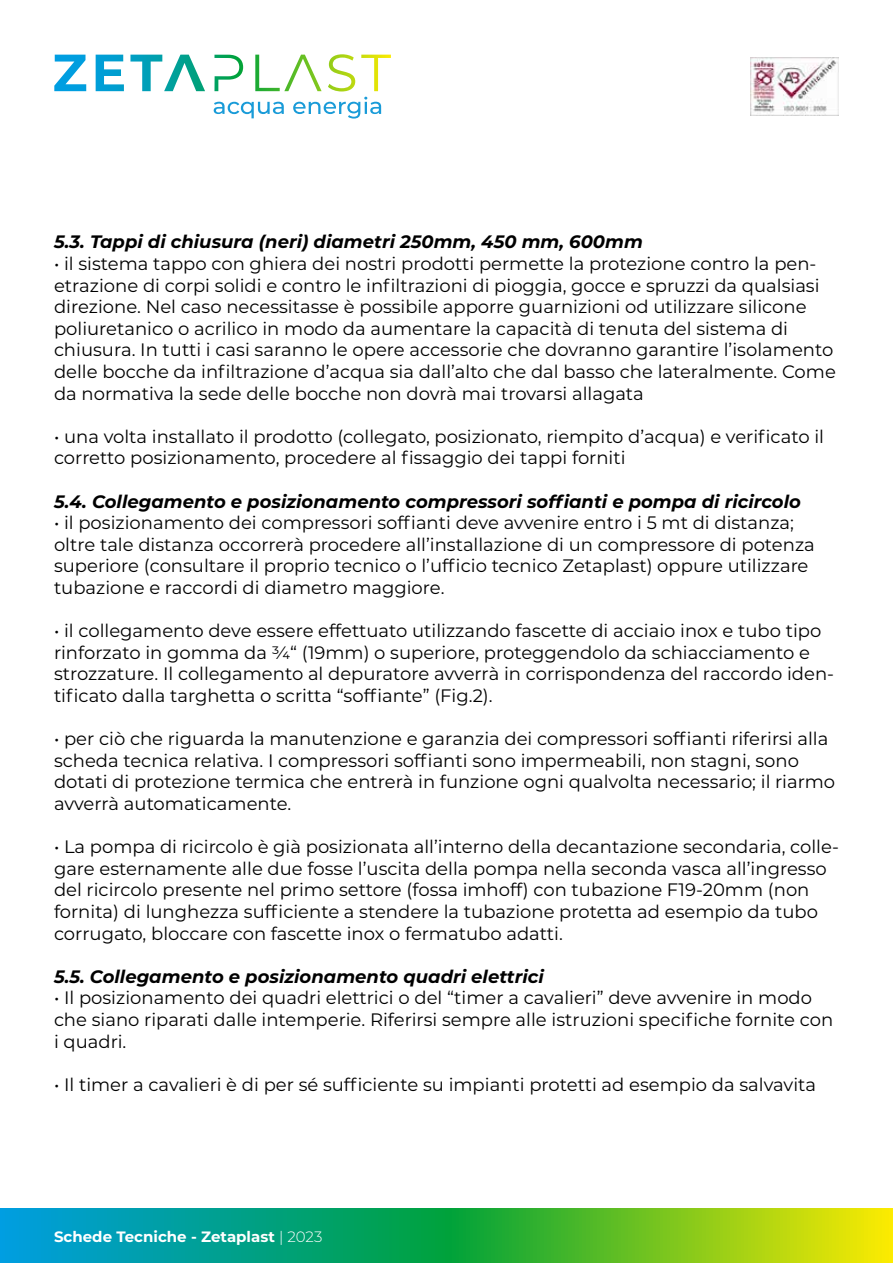
<style>
.page{position:relative;width:893px;height:1263px;background:#fff}
.page>*{position:absolute;margin:0;border:0;box-sizing:border-box;transform-origin:0 0}
.t1{font:18px/21.6px "Montserrat";color:#000}
.t2{font:italic 700 18px "Montserrat";color:#000}
.t3{font:700 15px "Montserrat";color:#fff}
.s1{font-weight:300}
</style>
<div class="page">
<svg style="left:54px;top:54px;width:337px;height:37px"></svg>
<svg style="left:214px;top:97px;width:167px;height:22px"></svg>
<svg style="left:0;top:1209px;width:893px;height:54px;background:#3eb356"></svg>
<img style="left:750px;top:57px;width:89px;height:59px">
<p class="t2" style="left:54px;top:229px;width:590px">5.3. Tappi di chiusura (neri) diametri 250mm, 450 mm, 600mm</p>
<p class="t1" style="left:54px;top:252px;width:783px">• il sistema tappo con ghiera dei nostri prodotti permette la protezione contro la pen&shy;etrazione di corpi solidi e contro le infiltrazioni di pioggia, gocce e spruzzi da qualsiasi direzione. Nel caso necessitasse è possibile apporre guarnizioni od utilizzare silicone poliuretanico o acrilico in modo da aumentare la capacità di tenuta del sistema di chiusura. In tutti i casi saranno le opere accessorie che dovranno garantire l’isolamento delle bocche da infiltrazione d’acqua sia dall’alto che dal basso che lateralmente. Come da normativa la sede delle bocche non dovrà mai trovarsi allagata</p>
<p class="t1" style="left:54px;top:425px;width:771px">• una volta installato il prodotto (collegato, posizionato, riempito d’acqua) e verificato il corretto posizionamento, procedere al fissaggio dei tappi forniti</p>
<p class="t2" style="left:54px;top:488px;width:748px">5.4. Collegamento e posizionamento compressori soffianti e pompa di ricircolo</p>
<p class="t1" style="left:54px;top:511px;width:762px">• il posizionamento dei compressori soffianti deve avvenire entro i 5 mt di distanza; oltre tale distanza occorrerà procedere all’installazione di un compressore di potenza superiore (consultare il proprio tecnico o l’ufficio tecnico Zetaplast) oppure utilizzare tubazione e raccordi di diametro maggiore.</p>
<p class="t1" style="left:54px;top:619px;width:782px">• il collegamento deve essere effettuato utilizzando fascette di acciaio inox e tubo tipo rinforzato in gomma da ¾“ (19mm) o superiore, proteggendolo da schiacciamento e strozzature. Il collegamento al depuratore avverrà in corrispondenza del raccordo iden&shy;tificato dalla targhetta o scritta “soffiante” (Fig.2).</p>
<p class="t1" style="left:54px;top:727px;width:783px">• per ciò che riguarda la manutenzione e garanzia dei compressori soffianti riferirsi alla scheda tecnica relativa. I compressori soffianti sono impermeabili, non stagni, sono dotati di protezione termica che entrerà in funzione ogni qualvolta necessario; il riarmo avverrà automaticamente.</p>
<p class="t1" style="left:54px;top:835px;width:786px">• La pompa di ricircolo è già posizionata all’interno della decantazione secondaria, colle&shy;gare esternamente alle due fosse l’uscita della pompa nella seconda vasca all’ingresso del ricircolo presente nel primo settore (fossa imhoff) con tubazione F19-20mm (non fornita) di lunghezza sufficiente a stendere la tubazione protetta ad esempio da tubo corrugato, bloccare con fascette inox o fermatubo adatti.</p>
<p class="t2" style="left:54px;top:963px;width:491px">5.5. Collegamento e posizionamento quadri elettrici</p>
<p class="t1" style="left:54px;top:987px;width:781px">• Il posizionamento dei quadri elettrici o del “timer a cavalieri” deve avvenire in modo che siano riparati dalle intemperie. Riferirsi sempre alle istruzioni specifiche fornite con i quadri.</p>
<p class="t1" style="left:54px;top:1073px;width:764px">• Il timer a cavalieri è di per sé sufficiente su impianti protetti ad esempio da salvavita</p>
<p class="t3" style="left:54px;top:1226px;width:270px">Schede Tecniche - Zetaplast <span class="s1">| 2023</span></p>
</div>
